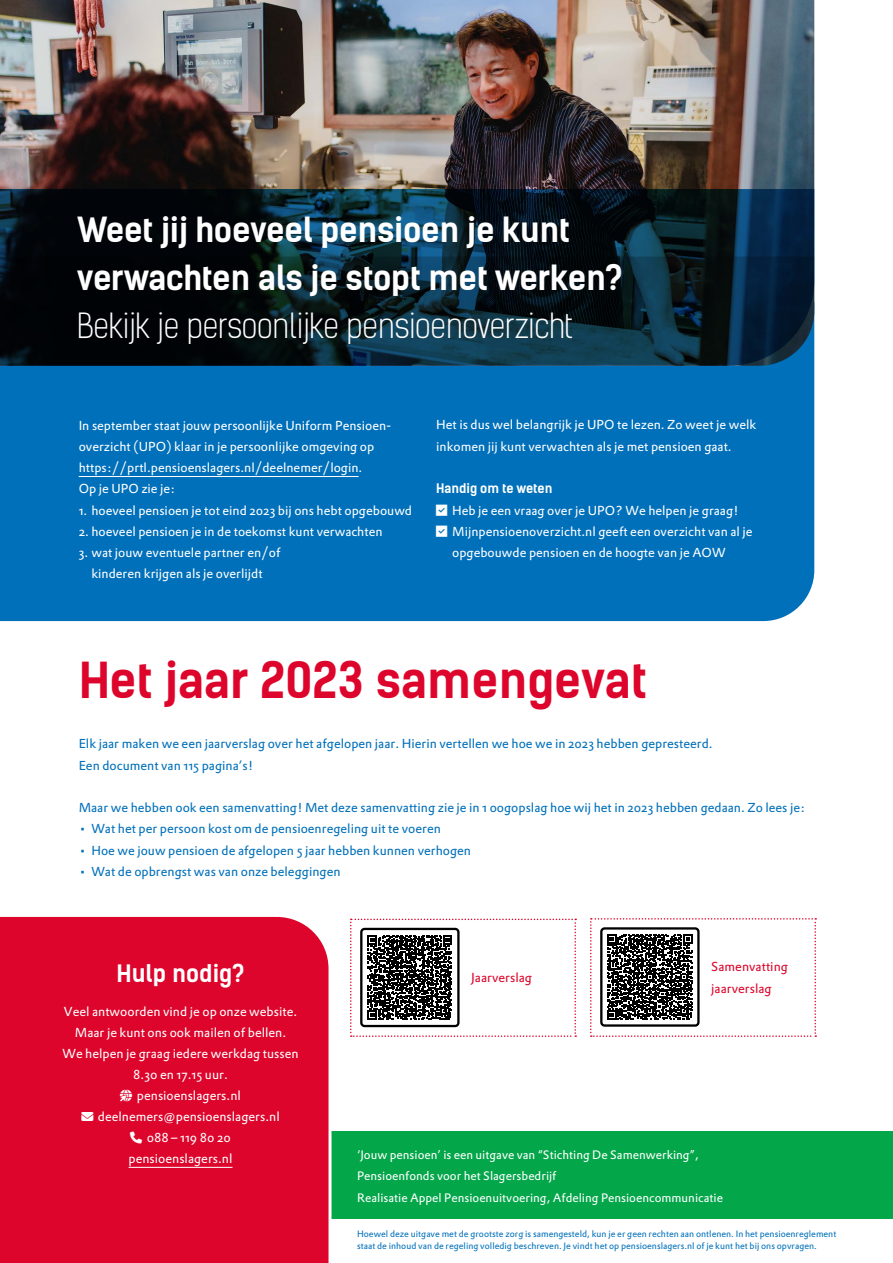
<style>
.page{position:relative;width:893px;height:1263px;background:#fff}
.page>*{position:absolute;margin:0;border:0;box-sizing:border-box;transform-origin:0 0}
.t1{font:700 48px "Kelson Sans";color:#dd052b}
.t2{font:700 33px/48px "Kelson Sans";letter-spacing:-.01em;color:#fff}
.t3{font:300 33px "Kelson Sans";letter-spacing:-.01em;color:#fff}
.t4{font:700 23.25px "Kelson Sans";color:#fff}
.t5{font:12.75px/21.3px "DTL Prokyon ST";color:#fff}
.t6{font:12.75px/21.3px "DTL Prokyon ST";color:#0070ba}
.t7{font:12.75px/21px "DTL Prokyon ST";color:#dd052b}
.t8{font:700 12.75px "Kelson Sans";color:#fff}
.t9{font:12px/21.3px "DTL Prokyon ST";color:#fff}
.t10{font:9px/12px "DTL Prokyon ST";color:#0070ba}
</style>
<div class="page">
<div style="left:0;top:366px;width:814px;height:255px;background:#0070ba"></div>
<img style="left:0;top:0;width:814px;height:189px">
<div style="left:0;top:1131px;width:893px;height:88px;background:#04a64a"></div>
<svg style="left:0;top:189px;width:814px;height:177px;background:#071b26"></svg>
<hr style="left:79px;top:476px;width:280px;height:1px;background:#fff">
<svg style="left:590px;top:918px;width:226px;height:119px"></svg>
<div style="left:600px;top:927px;width:100px;height:100px;border:2px solid #000;border-radius:3px"></div>
<svg style="left:350px;top:918px;width:226px;height:119px"></svg>
<div style="left:360px;top:928px;width:100px;height:99px;border:2px solid #000;border-radius:3px"></div>
<div style="left:0;top:916px;width:332px;height:347px;background:#dd052b"></div>
<hr style="left:129px;top:1167px;width:103px;height:1px;background:#fff">
<svg style="left:436px;top:504px;width:11px;height:11px"></svg>
<svg style="left:436px;top:525px;width:11px;height:11px"></svg>
<svg style="left:120px;top:1089px;width:12px;height:12px"></svg>
<svg style="left:130px;top:1131px;width:12px;height:12px"></svg>
<h2 class="t2" style="left:77px;top:206px;width:547px">Weet jij hoeveel pensioen je kunt verwachten als je stopt met werken?</h2>
<h2 class="t3" style="left:77px;top:306px;width:497px">Bekijk je persoonlijke pensioenoverzicht</h2>
<p class="t5" style="left:79px;top:414px;width:313px">In september staat jouw persoonlijke Uniform Pensioen&shy;overzicht (UPO) klaar in je persoonlijke omgeving op https://prtl.pensioenslagers.nl/deelnemer/login.<br>Op je UPO zie je:</p>
<p class="t5" style="left:79px;top:499px;width:335px">1. hoeveel pensioen je tot eind 2023 bij ons hebt opgebouwd</p>
<p class="t5" style="left:79px;top:520px;width:305px">2. hoeveel pensioen je in de toekomst kunt verwachten</p>
<p class="t5" style="left:79px;top:542px;width:203px;text-align:center">3. wat jouw eventuele partner en/of kinderen krijgen als je overlijdt</p>
<p class="t5" style="left:436px;top:414px;width:322px">Het is dus wel belangrijk je UPO te lezen. Zo weet je welk inkomen jij kunt verwachten als je met pensioen gaat.</p>
<p class="t8" style="left:436px;top:481px;width:118px">Handig om te weten</p>
<p class="t5" style="left:452px;top:499px;width:302px">Heb je een vraag over je UPO? We helpen je graag!<br>Mijnpensioenoverzicht.nl geeft een overzicht van al je opgebouwde pensioen en de hoogte van je AOW</p>
<h1 class="t1" style="left:79px;top:650px;width:570px">Het jaar 2023 samengevat</h1>
<p class="t6" style="left:79px;top:733px;width:636px">Elk jaar maken we een jaarverslag over het afgelopen jaar. Hierin vertellen we hoe we in 2023 hebben gepresteerd.<br>Een document van 115 pagina’s!</p>
<p class="t6" style="left:79px;top:797px;width:728px">Maar we hebben ook een samenvatting! Met deze samenvatting zie je in 1 oogopslag hoe wij het in 2023 hebben gedaan. Zo lees je:</p>
<p class="t6" style="left:79px;top:818px;width:364px">• Wat het per persoon kost om de pensioenregeling uit te voeren</p>
<p class="t6" style="left:79px;top:839px;width:394px">• Hoe we jouw pensioen de afgelopen 5 jaar hebben kunnen verhogen</p>
<p class="t6" style="left:79px;top:861px;width:263px">• Wat de opbrengst was van onze beleggingen</p>
<p class="t7" style="left:711px;top:956px;width:78px">Samenvatting jaarverslag</p>
<h3 class="t4" style="left:117px;top:959px;width:129px">Hulp nodig?</h3>
<p class="t7" style="left:471px;top:967px;width:62px">Jaarverslag</p>
<p class="t5" style="left:64px;top:1000px;width:235px">Veel antwoorden vind je op onze website.</p>
<p class="t5" style="left:75px;top:1021px;width:213px">Maar je kunt ons ook mailen of bellen.</p>
<p class="t5" style="left:62px;top:1042px;width:238px">We helpen je graag iedere werkdag tussen</p>
<p class="t5" style="left:133px;top:1063px;width:96px">8.30 en 17.15 uur.</p>
<p class="t5" style="left:137px;top:1084px;width:105px">pensioenslagers.nl</p>
<p class="t5" style="left:81px;top:1105px;width:200px">→ deelnemers@pensioenslagers.nl</p>
<p class="t5" style="left:147px;top:1126px;width:86px">088 – 119 80 20</p>
<p class="t5" style="left:129px;top:1147px;width:105px">pensioenslagers.nl</p>
<p class="t9" style="left:357px;top:1144px;width:367px">‘Jouw pensioen’ is een uitgave van “Stichting De Samenwerking”,<br>Pensioenfonds voor het Slagersbedrijf<br>Realisatie Appel Pensioenuitvoering, Afdeling Pensioencommunicatie</p>
<p class="t10" style="left:357px;top:1227px;width:481px">Hoewel deze uitgave met de grootste zorg is samengesteld, kun je er geen rechten aan ontlenen. In het pensioenreglement staat de inhoud van de regeling volledig beschreven. Je vindt het op pensioenslagers.nl of je kunt het bij ons opvragen.</p>
</div>
